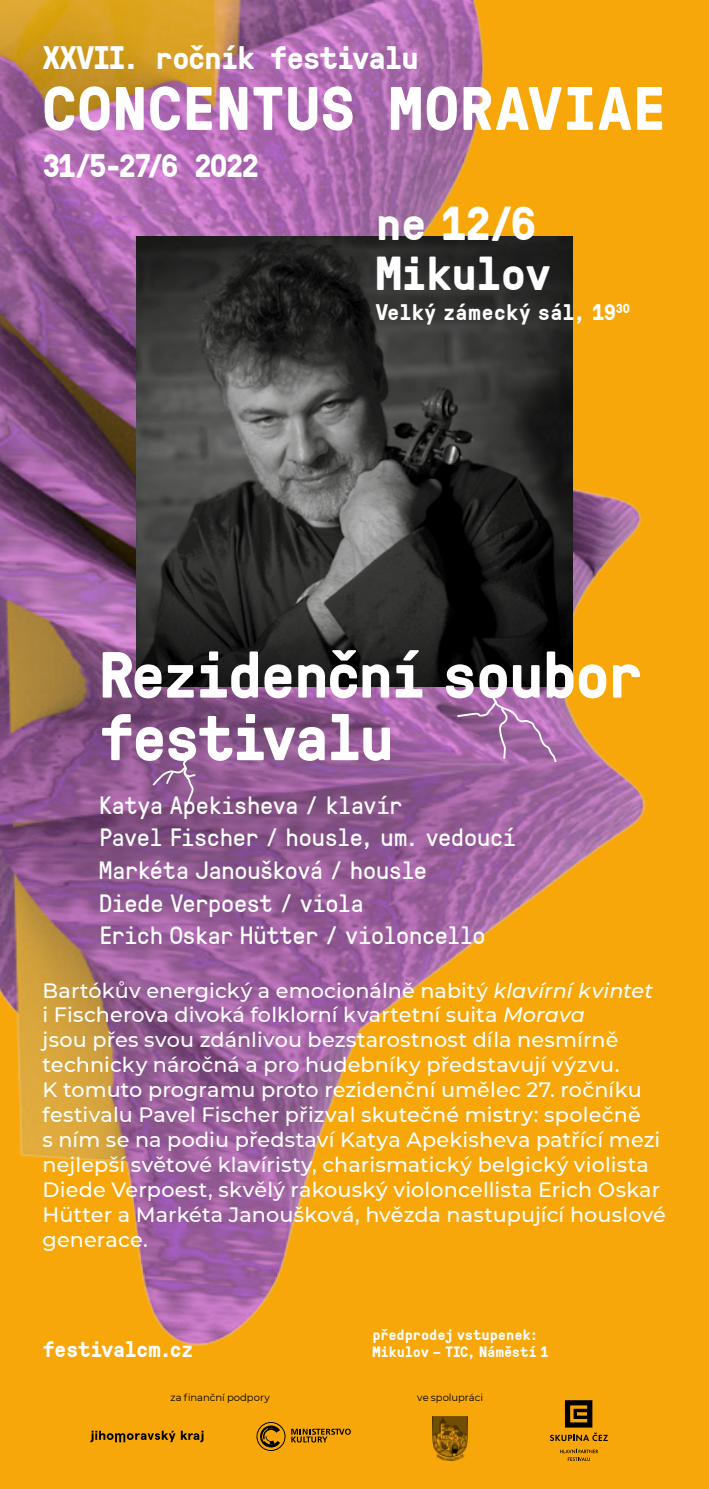
<style>
.page{position:relative;width:709px;height:1489px;background:#fff}
.page>*{position:absolute;margin:0;border:0;box-sizing:border-box;transform-origin:0 0}
.t1{font:700 65px/62.5px "GT Pressura Mono";letter-spacing:-.045em;color:#fff}
.t2{font:700 61.25px "GT Pressura Mono";letter-spacing:.02em;color:#fff}
.t3{font:700 47.5px/50px "GT Pressura Mono";letter-spacing:-.03em;color:#fff}
.t4{font:700 32.5px "GT Pressura Mono";letter-spacing:-.05em;color:#fff}
.t5{font:25px/32.5px "GT Pressura Mono";letter-spacing:-.04em;color:#fff}
.t6{font:700 22.5px "GT Pressura Mono";letter-spacing:-.015em;color:#fff}
.t7{font:500 20.75px/25px "Montserrat";letter-spacing:.005em;color:#fff}
.t8{font:700 15px/17.5px "GT Pressura Mono";letter-spacing:-.01em;color:#fff}
.t9{font:10px "Montserrat";color:#000}
.s1{font-style:italic}
</style>
<div class="page">
<img style="left:0;top:0;width:709px;height:1488px">
<img style="left:137px;top:236px;width:435px;height:450px">
<svg style="left:550px;top:1399px;width:58px;height:41px;background:#ae7606"></svg>
<svg style="left:560px;top:1448px;width:38px;height:12px"></svg>
<svg style="left:150px;top:749px;width:47px;height:60px;background:#936195"></svg>
<svg style="left:90px;top:1430px;width:85px;height:12px"></svg>
<svg style="left:181px;top:1430px;width:22px;height:12px"></svg>
<svg style="left:291px;top:1428px;width:60px;height:14px"></svg>
<svg style="left:256px;top:1421px;width:29px;height:29px"></svg>
<svg style="left:455px;top:694px;width:103px;height:70px;background:#ab6fad"></svg>
<img style="left:432px;top:1416px;width:35px;height:44px">
<h3 class="t4" style="left:43px;top:33px;width:378px">XXVII. ročník festivalu</h3>
<h2 class="t2" style="left:43px;top:64px;width:625px">concentus moraviae</h2>
<h3 class="t4" style="left:43px;top:142px;width:218px">31/5-27/6 2022</h3>
<h3 class="t3" style="left:376px;top:197px;width:177px">ne 12/6<br>Mikulov</h3>
<p class="t6" style="left:376px;top:296px;width:256px">Velký zámecký sál, 19<sup>30</sup></p>
<h1 class="t1" style="left:99px;top:641px;width:545px">Rezidenční soubor festivalu</h1>
<p class="t5" style="left:99px;top:787px;width:419px">Katya Apekisheva / klavír<br>Pavel Fischer / housle, um. vedoucí<br>Markéta Janoušková / housle<br>Diede Verpoest / viola<br>Erich Oskar Hütter / violoncello</p>
<p class="t7" style="left:43px;top:976px;width:625px">Bartókův energický a emocionálně nabitý <span class="s1">klavírní kvintet<br></span>i Fischerova divoká folklorní kvartetní suita <span class="s1">Morava<br></span>jsou přes svou zdánlivou bezstarostnost díla nesmírně technicky náročná a pro hudebníky představují výzvu.<br>K tomuto programu proto rezidenční umělec 27. ročníku festivalu Pavel Fischer přizval skutečné mistry: společně<br>s ním se na podiu představí Katya Apekisheva patřící mezi nejlepší světové klavíristy, charismatický belgický violista Diede Verpoest, skvělý rakouský violoncellista Erich Oskar Hütter a Markéta Janoušková, hvězda nastupující houslové generace.</p>
<p class="t6" style="left:43px;top:1332px;width:153px">festivalcm.cz</p>
<p class="t8" style="left:372px;top:1324px;width:178px">předprodej vstupenek:<br>Mikulov – TIC, Náměstí 1</p>
<p class="t9" style="left:171px;top:1390px;width:101px">za finanční podpory</p>
<p class="t9" style="left:417px;top:1390px;width:67px">ve spolupráci</p>
</div>
